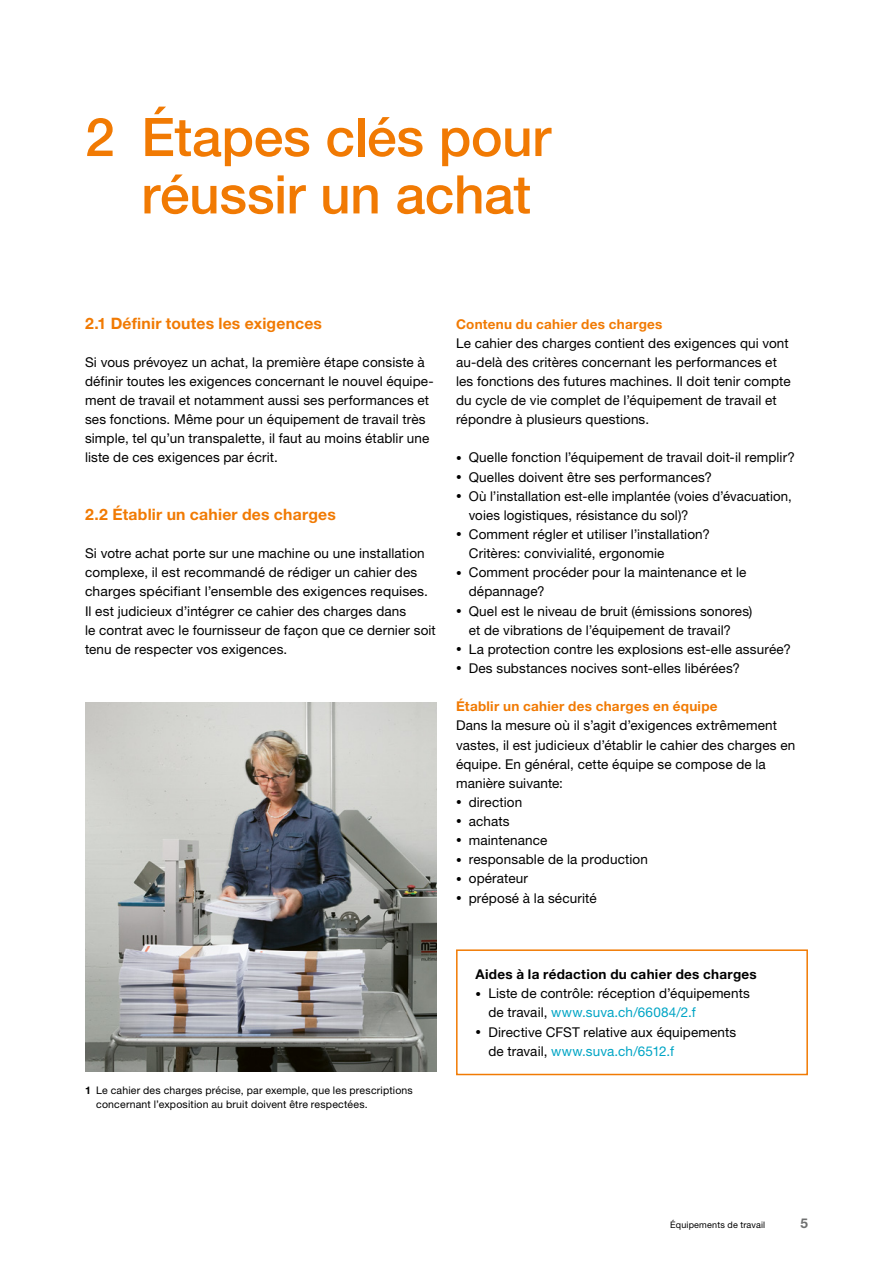
<style>
.page{position:relative;width:893px;height:1263px;background:#fff}
.page>*{position:absolute;margin:0;border:0;box-sizing:border-box;transform-origin:0 0}
.t1{font:500 53.25px/57.4px "Helvetica Neue LT Std";letter-spacing:-.005em;color:#f17a03}
.t2{font:700 15.75px "Helvetica Neue LT Std";letter-spacing:.015em;color:#f17a03}
.t3{font:13.5px/19.2px "Helvetica Neue LT Std";letter-spacing:.01em;color:#000}
.t4{font:700 13.5px "Helvetica Neue LT Std";letter-spacing:.02em;color:#f17a03}
.t5{font:700 13.5px "Helvetica Neue LT Std";letter-spacing:.02em;color:#000}
.t6{font:700 13.5px "Helvetica Neue LT Std";color:#6f7070}
.t7{font:10.5px/13.8px "Helvetica Neue LT Std";letter-spacing:.02em;color:#000}
.t8{font:9px "Helvetica Neue LT Std";letter-spacing:.02em;color:#000}
.s1{font-size:11.25px}
.s2{font-weight:700}
.s3{color:#00a5c5}
</style>
<div class="page">
<img style="left:85px;top:702px;width:352px;height:370px">
<div style="left:456px;top:949px;width:352px;height:126px;border:2px solid #f17a03"></div>
<h1 class="t1" style="left:141px;top:108px;width:411px;text-indent:-56px">2 Étapes clés pour réussir un achat</h1>
<p class="t2" style="left:85px;top:313px;width:239px">2.1 Définir toutes les exigences</p>
<p class="t3" style="left:85px;top:352px;width:350px">Si vous prévoyez un achat, la première étape consiste à définir toutes les exigences concernant le nouvel équipe&shy;ment de travail et notamment aussi ses performances et ses fonctions. Même pour un équipement de travail très simple, tel qu’un transpalette, il faut au moins établir une liste de ces exigences par écrit.</p>
<p class="t2" style="left:85px;top:504px;width:252px">2.2 Établir un cahier des charges</p>
<p class="t3" style="left:85px;top:543px;width:352px">Si votre achat porte sur une machine ou une installation complexe, il est recommandé de rédiger un cahier des charges spécifiant l’ensemble des exigences requises.<br>Il est judicieux d’intégrer ce cahier des charges dans<br>le contrat avec le fournisseur de façon que ce dernier soit tenu de respecter vos exigences.</p>
<p class="t4" style="left:456px;top:315px;width:208px">Contenu du cahier des charges</p>
<p class="t3" style="left:456px;top:333px;width:336px">Le cahier des charges contient des exigences qui vont au-delà des critères concernant les performances et les fonctions des futures machines. Il doit tenir compte du cycle de vie complet de l’équipement de travail et répondre à plusieurs questions.</p>
<p class="t3" style="left:456px;top:448px;width:340px"><span class="s1">•</span> Quelle fonction l’équipement de travail doit-il remplir?</p>
<p class="t3" style="left:456px;top:467px;width:258px"><span class="s1">•</span> Quelles doivent être ses performances?</p>
<p class="t3" style="left:469px;top:486px;width:325px;text-indent:-13px"><span class="s1">•</span> Où l’installation est-elle implantée (voies d’évacuation, voies logistiques, résistance du sol)?</p>
<p class="t3" style="left:469px;top:524px;width:243px;text-indent:-13px"><span class="s1">•</span> Comment régler et utiliser l’installation?<br>Critères: convivialité, ergonomie</p>
<p class="t3" style="left:469px;top:563px;width:279px;text-indent:-13px"><span class="s1">•</span> Comment procéder pour la maintenance et le dépannage?</p>
<p class="t3" style="left:469px;top:601px;width:285px;text-indent:-13px"><span class="s1">•</span> Quel est le niveau de bruit (émissions sonores) et de vibrations de l’équipement de travail?</p>
<p class="t3" style="left:456px;top:639px;width:336px"><span class="s1">•</span> La protection contre les explosions est-elle assurée?</p>
<p class="t3" style="left:456px;top:658px;width:285px"><span class="s1">•</span> Des substances nocives sont-elles libérées?</p>
<p class="t4" style="left:456px;top:698px;width:263px">Établir un cahier des charges en équipe</p>
<p class="t3" style="left:456px;top:716px;width:341px">Dans la mesure où il s’agit d’exigences extrêmement vastes, il est judicieux d’établir le cahier des charges en équipe. En général, cette équipe se compose de la manière suivante:</p>
<p class="t3" style="left:456px;top:792px;width:68px"><span class="s1">•</span> direction</p>
<p class="t3" style="left:456px;top:811px;width:55px"><span class="s1">•</span> achats</p>
<p class="t3" style="left:456px;top:830px;width:93px"><span class="s1">•</span> maintenance</p>
<p class="t3" style="left:456px;top:850px;width:193px"><span class="s1">•</span> responsable de la production</p>
<p class="t3" style="left:456px;top:869px;width:73px"><span class="s1">•</span> opérateur</p>
<p class="t3" style="left:456px;top:888px;width:142px"><span class="s1">•</span> préposé à la sécurité</p>
<p class="t7" style="left:96px;top:1083px;width:318px;text-indent:-11px"><span class="s2">1</span> Le cahier des charges précise, par exemple, que les prescriptions concernant l’exposition au bruit doivent être respectées.</p>
<p class="t5" style="left:476px;top:965px;width:283px">Aides à la rédaction du cahier des charges</p>
<p class="t3" style="left:488px;top:984px;width:263px;text-indent:-13px"><span class="s1">•</span> Liste de contrôle: réception d’équipements de travail, <span class="s3">www.suva.ch/66084/2.f</span></p>
<p class="t3" style="left:488px;top:1022px;width:249px;text-indent:-13px"><span class="s1">•</span> Directive CFST relative aux équipements de travail, <span class="s3">www.suva.ch/6512.f</span></p>
<p class="t8" style="left:670px;top:1219px;width:97px">Équipements de travail</p>
<p class="t6" style="left:800px;top:1215px;width:9px">5</p>
</div>
